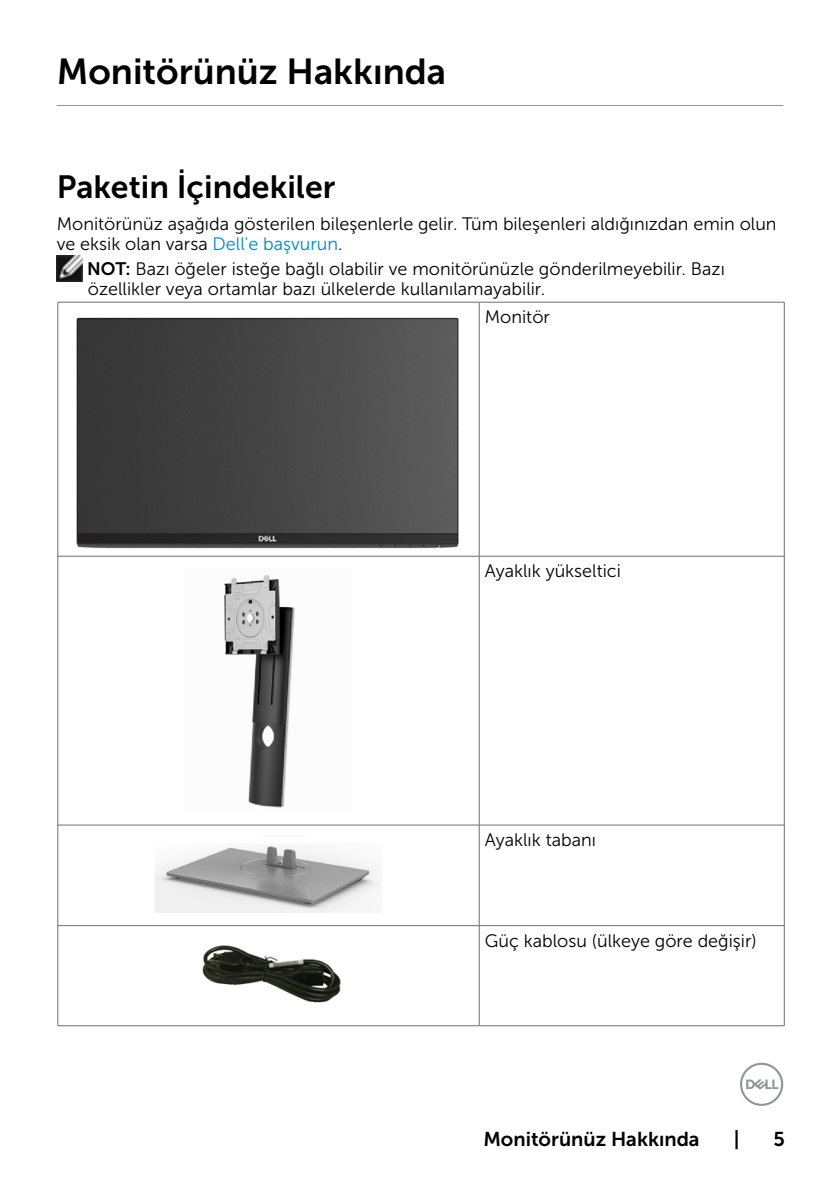
<style>
.page{position:relative;width:840px;height:1191px;background:#fff}
.page>*{position:absolute;margin:0;border:0;box-sizing:border-box;transform-origin:0 0}
.Head1{font:36px "Museo Sans For Dell 700";color:#000}
.Head2{font:32px "Museo Sans For Dell 700";color:#000}
.t1{font:20px "Museo Sans For Dell 700";color:#000}
.Note{font:18px/20px "Museo Sans For Dell 300";color:#000}
.Paragraph{font:18px/20px "Museo Sans For Dell 300";color:#000}
.Table_Paragraph{font:18px "Museo Sans For Dell 300";color:#000}
.s1{color:#0087cb}
.s2{font-family:"Museo Sans For Dell 700"}
</style>
<div class="page">
<svg style="left:740px;top:1062px;width:42px;height:44px"></svg>
<hr style="left:57px;top:105px;width:725px;height:1px;background:#939598">
<img style="left:57px;top:256px;width:25px;height:25px">
<hr style="left:57px;top:302px;width:422px;height:1px;background:#6d6e71">
<hr style="left:57px;top:302px;width:1px;height:254px;background:#6d6e71">
<hr style="left:479px;top:302px;width:305px;height:1px;background:#6d6e71">
<hr style="left:478px;top:302px;width:1px;height:254px;background:#6d6e71">
<hr style="left:783px;top:302px;width:1px;height:254px;background:#6d6e71">
<hr style="left:57px;top:556px;width:422px;height:1px;background:#6d6e71">
<hr style="left:57px;top:556px;width:1px;height:269px;background:#6d6e71">
<hr style="left:478px;top:556px;width:306px;height:1px;background:#6d6e71">
<hr style="left:478px;top:556px;width:1px;height:268px;background:#6d6e71">
<hr style="left:783px;top:556px;width:1px;height:269px;background:#6d6e71">
<hr style="left:57px;top:824px;width:422px;height:1px;background:#6d6e71">
<hr style="left:57px;top:825px;width:1px;height:100px;background:#6d6e71">
<hr style="left:478px;top:824px;width:306px;height:1px;background:#6d6e71">
<hr style="left:478px;top:825px;width:1px;height:100px;background:#6d6e71">
<hr style="left:783px;top:825px;width:1px;height:100px;background:#6d6e71">
<hr style="left:57px;top:925px;width:422px;height:1px;background:#6d6e71">
<hr style="left:57px;top:925px;width:1px;height:100px;background:#6d6e71">
<hr style="left:478px;top:925px;width:306px;height:1px;background:#6d6e71">
<hr style="left:478px;top:926px;width:1px;height:99px;background:#6d6e71">
<hr style="left:783px;top:925px;width:1px;height:100px;background:#6d6e71">
<hr style="left:57px;top:1025px;width:422px;height:1px;background:#6d6e71">
<hr style="left:479px;top:1025px;width:305px;height:1px;background:#6d6e71">
<img style="left:76px;top:317px;width:383px;height:232px">
<img style="left:224px;top:575px;width:71px;height:233px">
<img style="left:155px;top:846px;width:226px;height:67px">
<img style="left:202px;top:945px;width:139px;height:58px">
<p class="Head1" style="left:57px;top:51px;width:390px">Monitörünüz Hakkında</p>
<p class="Head2" style="left:57px;top:170px;width:280px">Paketin İçindekiler</p>
<p class="Paragraph" style="left:57px;top:214px;width:721px">Monitörünüz aşağıda gösterilen bileşenlerle gelir. Tüm bileşenleri aldığınızdan emin olun ve eksik olan varsa <span class="s1">Dell'e başvurun</span>.</p>
<p class="Note" style="left:87px;top:259px;width:639px"><span class="s2">NOT:</span> Bazı öğeler isteğe bağlı olabilir ve monitörünüzle gönderilmeyebilir. Bazı özellikler veya ortamlar bazı ülkelerde kullanılamayabilir.</p>
<p class="Table_Paragraph" style="left:484px;top:307px;width:67px">Monitör</p>
<p class="Table_Paragraph" style="left:484px;top:561px;width:137px">Ayaklık yükseltici</p>
<p class="Table_Paragraph" style="left:484px;top:830px;width:113px">Ayaklık tabanı</p>
<p class="Table_Paragraph" style="left:484px;top:930px;width:273px">Güç kablosu (ülkeye göre değişir)</p>
<p class="t1" style="left:483px;top:1127px;width:218px">Monitörünüz Hakkında</p>
<p class="t1" style="left:733px;top:1127px;width:7px">|</p>
<p class="t1" style="left:773px;top:1127px;width:13px">5</p>
</div>
